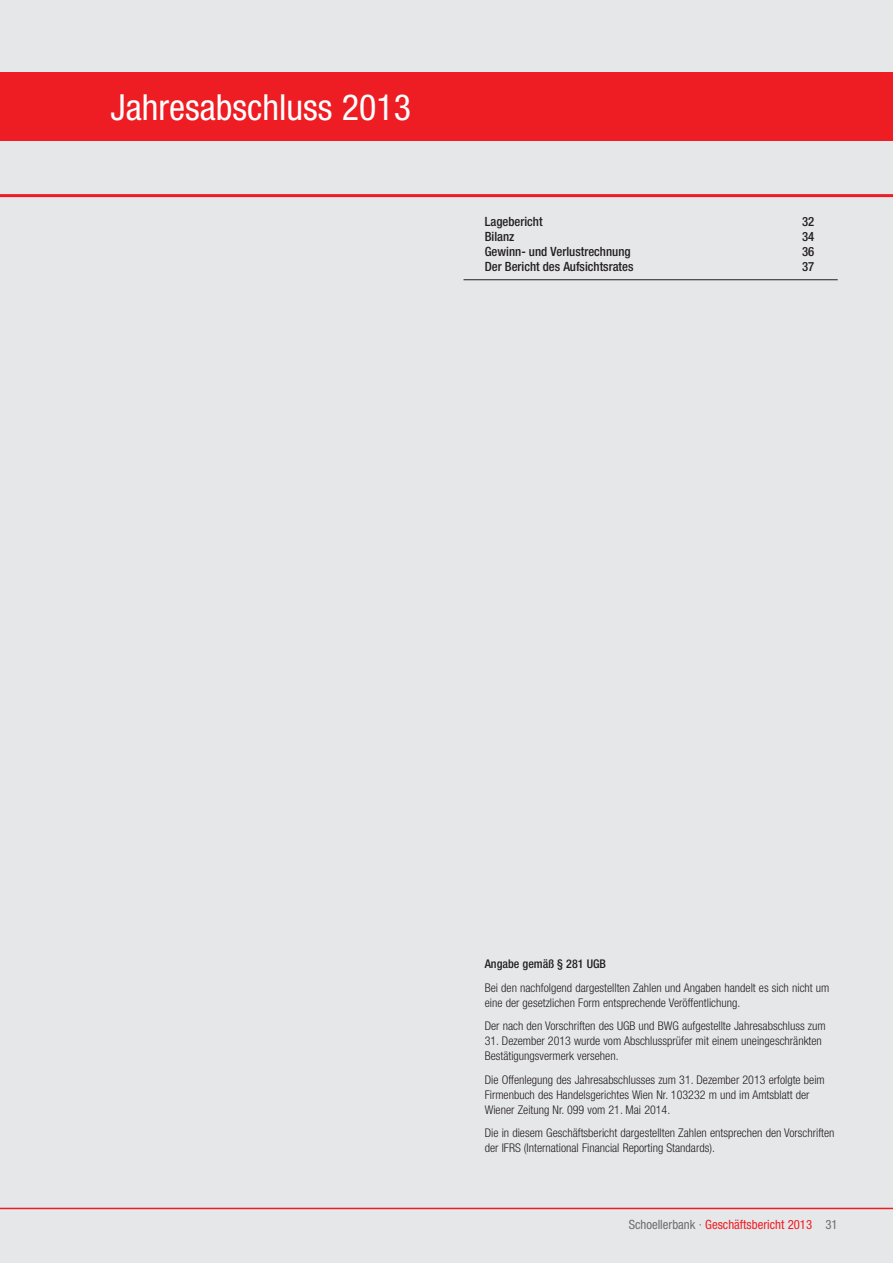
<style>
.page{position:relative;width:893px;height:1263px;background:#e6e7e9}
.page>*{position:absolute;margin:0;border:0;box-sizing:border-box;transform-origin:0 0}
.Title_02{font:condensed 36px "Helvetica Neue";color:#fff}
.inhalt_1{font:500 condensed 12.75px "Helvetica Neue";color:#231f20}
.Txt{font:condensed 12.75px "Helvetica Neue";color:#ee1d23}
.Txt-2{font:condensed 12.75px "Helvetica Neue";color:#6c6d70}
._0_Impressum{font:300 condensed 12px/15px "Helvetica Neue";color:#231f20}
._0_Impressum-2{font:500 condensed 12px "Helvetica Neue";color:#231f20}
.s1{color:#6c6d70}
</style>
<div class="page">
<hr style="left:0;top:1208px;width:893px;height:1px;background:#ee1d23">
<div style="left:0;top:72px;width:893px;height:68px;background:#ee1d23"></div>
<hr style="left:0;top:194px;width:893px;height:3px;background:#ee1d23">
<hr style="left:463px;top:279px;width:375px;height:1px;background:#231f20">
<p class="Title_02" style="left:111px;top:87px;width:302px">Jahresabschluss 2013</p>
<p class="inhalt_1" style="left:485px;top:214px;width:59px">Lagebericht</p>
<p class="inhalt_1" style="left:802px;top:214px;width:14px">32</p>
<p class="inhalt_1" style="left:485px;top:229px;width:31px">Bilanz</p>
<p class="inhalt_1" style="left:802px;top:229px;width:14px">34</p>
<p class="inhalt_1" style="left:485px;top:244px;width:147px">Gewinn- und Verlustrechnung</p>
<p class="inhalt_1" style="left:802px;top:244px;width:14px">36</p>
<p class="inhalt_1" style="left:485px;top:259px;width:150px">Der Bericht des Aufsichtsrates</p>
<p class="inhalt_1" style="left:802px;top:259px;width:14px">37</p>
<p class="_0_Impressum-2" style="left:485px;top:957px;width:123px">Angabe gemäß § 281 UGB</p>
<p class="_0_Impressum" style="left:485px;top:980px;width:346px">Bei den nachfolgend dargestellten Zahlen und Angaben handelt es sich nicht um eine der gesetzlichen Form entsprechende Veröffentlichung.</p>
<p class="_0_Impressum" style="left:485px;top:1018px;width:342px">Der nach den Vorschriften des UGB und BWG aufgestellte Jahresabschluss zum</p>
<p class="_0_Impressum" style="left:485px;top:1033px;width:339px">31. Dezember 2013 wurde vom Abschlussprüfer mit einem uneingeschränkten<br>Bestätigungsvermerk versehen.</p>
<p class="_0_Impressum" style="left:485px;top:1072px;width:342px">Die Offenlegung des Jahresabschlusses zum 31. Dezember 2013 erfolgte beim<br>Firmenbuch des Handelsgerichtes Wien Nr. 103232 m und im Amtsblatt der<br>Wiener Zeitung Nr. 099 vom 21. Mai 2014.</p>
<p class="_0_Impressum" style="left:485px;top:1125px;width:351px">Die in diesem Geschäftsbericht dargestellten Zahlen entsprechen den Vorschriften der IFRS (International Financial Reporting Standards).</p>
<p class="Txt" style="left:629px;top:1217px;width:185px"><span class="s1">Schoellerbank ·</span> Geschäftsbericht 2013</p>
<p class="Txt-2" style="left:825px;top:1217px;width:14px">31</p>
</div>
